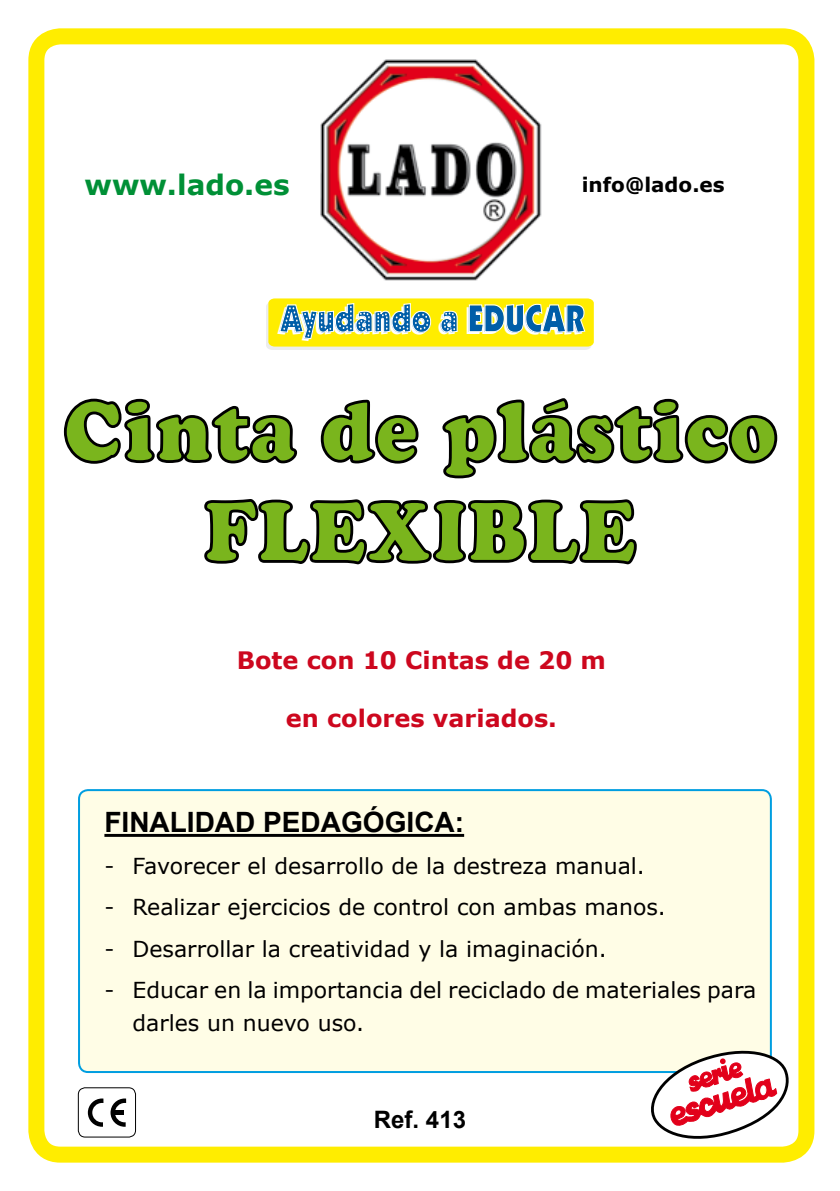
<style>
.page{position:relative;width:840px;height:1191px;background:#fff}
.page>*{position:absolute;margin:0;border:0;box-sizing:border-box;transform-origin:0 0}
.t1{font:900 38.6px "Kabel IT Cby BT";color:#005ea8;scale:.83 1}
.t2{font:700 28px "Arial";color:#000}
.t3{font:700 28px "Verdana";color:#009036}
.t4{font:700 24px "Verdana";color:#cd071e}
.t5{font:700 24px "Arial";color:#000}
.t6{font:22px/33px "Verdana";color:#000}
.t7{font:700 20px "Verdana";color:#000}
</style>
<div class="page">
<div style="left:28px;top:28px;width:786px;height:1134px;border:16px solid #ffed00;border-radius:24px"></div>
<svg style="left:63px;top:398px;width:715px;height:167px"></svg>
<div style="left:79px;top:790px;width:691px;height:282px;background:#fffde6;border-radius:9px"></div>
<div style="left:78px;top:789px;width:693px;height:284px;border:2px solid #009ee0;border-radius:9px"></div>
<hr style="left:104px;top:834px;width:360px;height:3px;background:#000">
<svg style="left:650px;top:1050px;width:138px;height:89px"></svg>
<div style="left:78px;top:1087px;width:58px;height:50px;border:1px solid #000;border-radius:7px"></div>
<svg style="left:87px;top:1098px;width:40px;height:28px"></svg>
<img style="left:320px;top:59px;width:222px;height:222px">
<svg style="left:266px;top:298px;width:327px;height:52px;background:#fdef2f"></svg>
<p class="t3" style="left:85px;top:165px;width:206px">www.lado.es</p>
<p class="t7" style="left:581px;top:170px;width:144px">info@lado.es</p>
<h1 class="t1" style="left:280px;top:303px;width:368px">Ayudando a EDUCAR</h1>
<p class="t4" style="left:237px;top:643px;width:370px">Bote con 10 Cintas de 20 m</p>
<p class="t4" style="left:286px;top:701px;width:272px">en colores variados.</p>
<p class="t2" style="left:104px;top:804px;width:361px">FINALIDAD PEDAGÓGICA:</p>
<p class="t6" style="left:104px;top:849px;width:541px">- Favorecer el desarrollo de la destreza manual.</p>
<p class="t6" style="left:104px;top:890px;width:562px">- Realizar ejercicios de control con ambas manos.</p>
<p class="t6" style="left:104px;top:932px;width:503px">- Desarrollar la creatividad y la imaginación.</p>
<p class="t6" style="left:132px;top:973px;width:625px;text-indent:-28px">- Educar en la importancia del reciclado de materiales para darles un nuevo uso.</p>
<p class="t5" style="left:374px;top:1103px;width:94px">Ref. 413</p>
</div>
